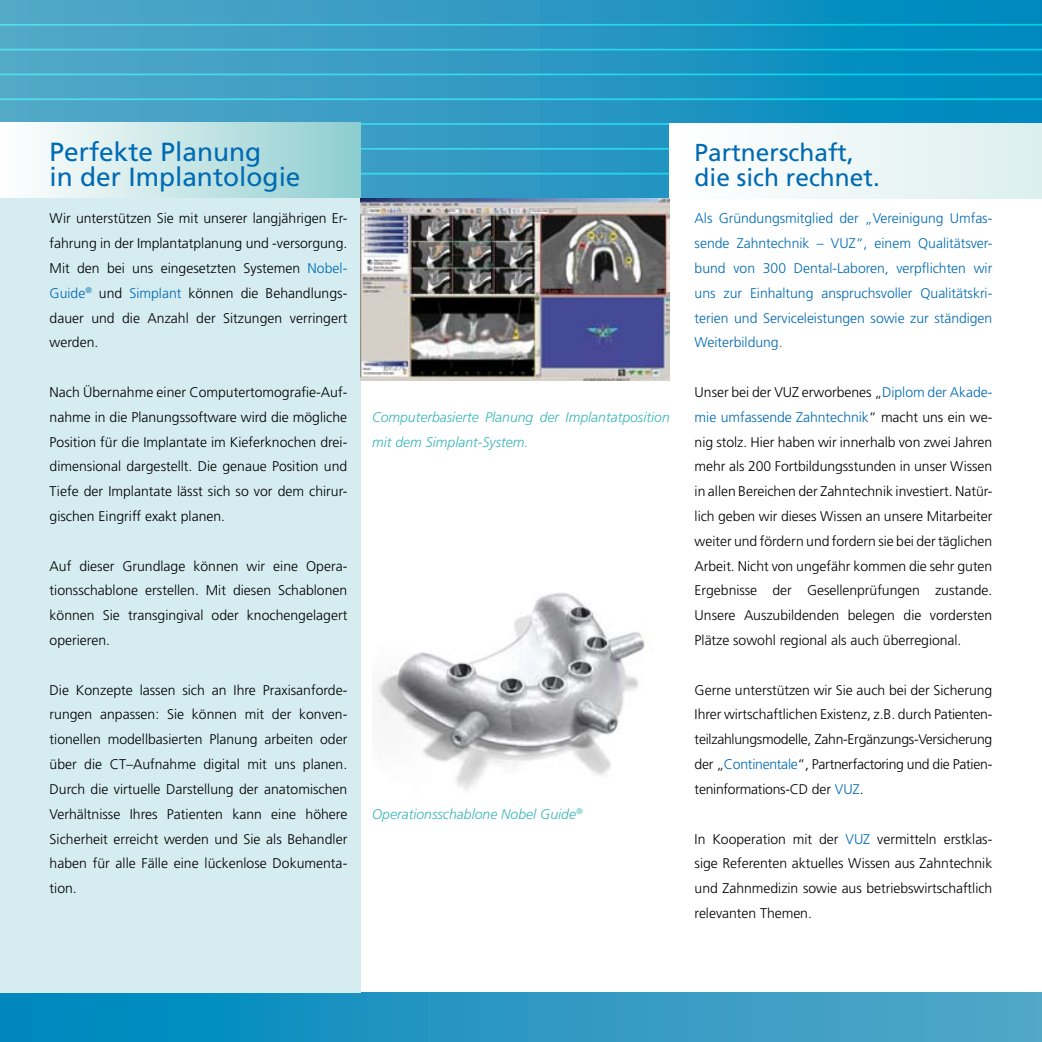
<style>
.page{position:relative;width:1042px;height:1042px;background:#fff}
.page>*{position:absolute;margin:0;border:0;box-sizing:border-box;transform-origin:0 0}
.t1{font:26.25px/24.8px "Frutiger";color:#006ab2}
.t2{font:24.5px/24.8px "Frutiger";color:#006ab2}
.t3{font:300 14px/24.8px "Frutiger";color:#000;text-align:justify}
.t4{font:300 14px/24.8px "Frutiger";letter-spacing:-.005em;color:#006ab2;text-align:justify}
.t5{font:italic 300 14px/24.8px "Frutiger";color:#3bb6b8}
.s1{color:#006ab2}
</style>
<div class="page">
<div style="left:0;top:0;width:1042px;height:198px;background:linear-gradient(to right,#5aa9c8,#0089bf)"></div>
<hr style="left:0;top:173px;width:1042px;height:1px;background:#88cccf">
<hr style="left:0;top:74px;width:1042px;height:1px;background:#88cccf">
<hr style="left:0;top:49px;width:1042px;height:1px;background:#88cccf">
<hr style="left:0;top:24px;width:1042px;height:2px;background:#88cccf">
<hr style="left:0;top:98px;width:1042px;height:2px;background:#88cccf">
<hr style="left:0;top:123px;width:1042px;height:2px;background:#88cccf">
<hr style="left:0;top:148px;width:1042px;height:2px;background:#88cccf">
<div style="left:0;top:992px;width:1042px;height:50px;background:linear-gradient(to right,#0087be,#57a7c7)"></div>
<div style="left:670px;top:123px;width:372px;height:76px;background:linear-gradient(to right,#fff,#ddefef)"></div>
<div style="left:0;top:163px;width:361px;height:829px;background:#d5ecf1"></div>
<img style="left:361px;top:198px;width:309px;height:182px">
<img style="left:372px;top:593px;width:280px;height:197px">
<div style="left:0;top:122px;width:361px;height:76px;background:linear-gradient(to right,#fff,#8fced0)"></div>
<h1 class="t1" style="left:50px;top:139px;width:252px">Perfekte Planung<br>in der Implantologie</h1>
<p class="t3" style="left:50px;top:206px;width:299px">Wir unterstützen Sie mit unserer langjährigen Er&shy;fahrung in der Implantatplanung und -versorgung.<br>Mit den bei uns eingesetzten Systemen <span class="s1">Nobel-Guide</span><sup>®</sup> und <span class="s1">Simplant</span> können die Behandlungs&shy;dauer und die Anzahl der Sitzungen verringert werden.</p>
<p class="t3" style="left:50px;top:380px;width:299px">Nach Übernahme einer Computertomografie-Auf&shy;nahme in die Planungssoftware wird die mögliche Position für die Implantate im Kieferknochen drei&shy;dimensional dargestellt. Die genaue Position und Tiefe der Implantate lässt sich so vor dem chirur&shy;gischen Eingriff exakt planen.</p>
<p class="t3" style="left:50px;top:553px;width:299px">Auf dieser Grundlage können wir eine Opera&shy;tionsschablone erstellen. Mit diesen Schablonen können Sie transgingival oder knochengelagert operieren.</p>
<p class="t3" style="left:50px;top:677px;width:299px">Die Konzepte lassen sich an Ihre Praxisanforde&shy;rungen anpassen: Sie können mit der konven&shy;tionellen modellbasierten Planung arbeiten oder über die CT–Aufnahme digital mit uns planen.<br>Durch die virtuelle Darstellung der anatomischen Verhältnisse Ihres Patienten kann eine höhere Sicherheit erreicht werden und Sie als Behandler haben für alle Fälle eine lückenlose Dokumenta&shy;tion.</p>
<p class="t5" style="left:372px;top:404px;width:299px">Computerbasierte Planung der Implantatposition mit dem Simplant-System.</p>
<p class="t5" style="left:372px;top:801px;width:212px">Operationsschablone Nobel Guide<sup>®</sup></p>
<h2 class="t2" style="left:694px;top:140px;width:187px">Partnerschaft, die sich rechnet.</h2>
<p class="t4" style="left:694px;top:206px;width:299px">Als Gründungsmitglied der „Vereinigung Umfas&shy;sende Zahntechnik – VUZ“, einem Qualitätsver&shy;bund von 300 Dental-Laboren, verpflichten wir uns zur Einhaltung anspruchsvoller Qualitätskri&shy;terien und Serviceleistungen sowie zur ständigen Weiterbildung.</p>
<p class="t3" style="left:694px;top:380px;width:299px">Unser bei der VUZ erworbenes „<span class="s1">Diplom der Akade&shy;mie umfassende Zahntechnik</span>“ macht uns ein we&shy;nig stolz. Hier haben wir innerhalb von zwei Jahren mehr als 200 Fortbildungsstunden in unser Wissen in allen Bereichen der Zahntechnik investiert. Natür&shy;lich geben wir dieses Wissen an unsere Mitarbeiter weiter und fördern und fordern sie bei der täglichen Arbeit. Nicht von ungefähr kommen die sehr guten Ergebnisse der Gesellenprüfungen zustande.<br>Unsere Auszubildenden belegen die vordersten Plätze sowohl regional als auch überregional.</p>
<p class="t3" style="left:694px;top:677px;width:299px">Gerne unterstützen wir Sie auch bei der Sicherung Ihrer wirtschaftlichen Existenz, z.B. durch Patienten&shy;teilzahlungsmodelle, Zahn-Ergänzungs-Versicherung der „<span class="s1">Continentale</span>“, Partnerfactoring und die Patien&shy;teninformations-CD der <span class="s1">VUZ</span>.</p>
<p class="t3" style="left:694px;top:826px;width:299px">In Kooperation mit der <span class="s1">VUZ</span> vermitteln erstklas&shy;sige Referenten aktuelles Wissen aus Zahntechnik und Zahnmedizin sowie aus betriebswirtschaftlich relevanten Themen.</p>
</div>
